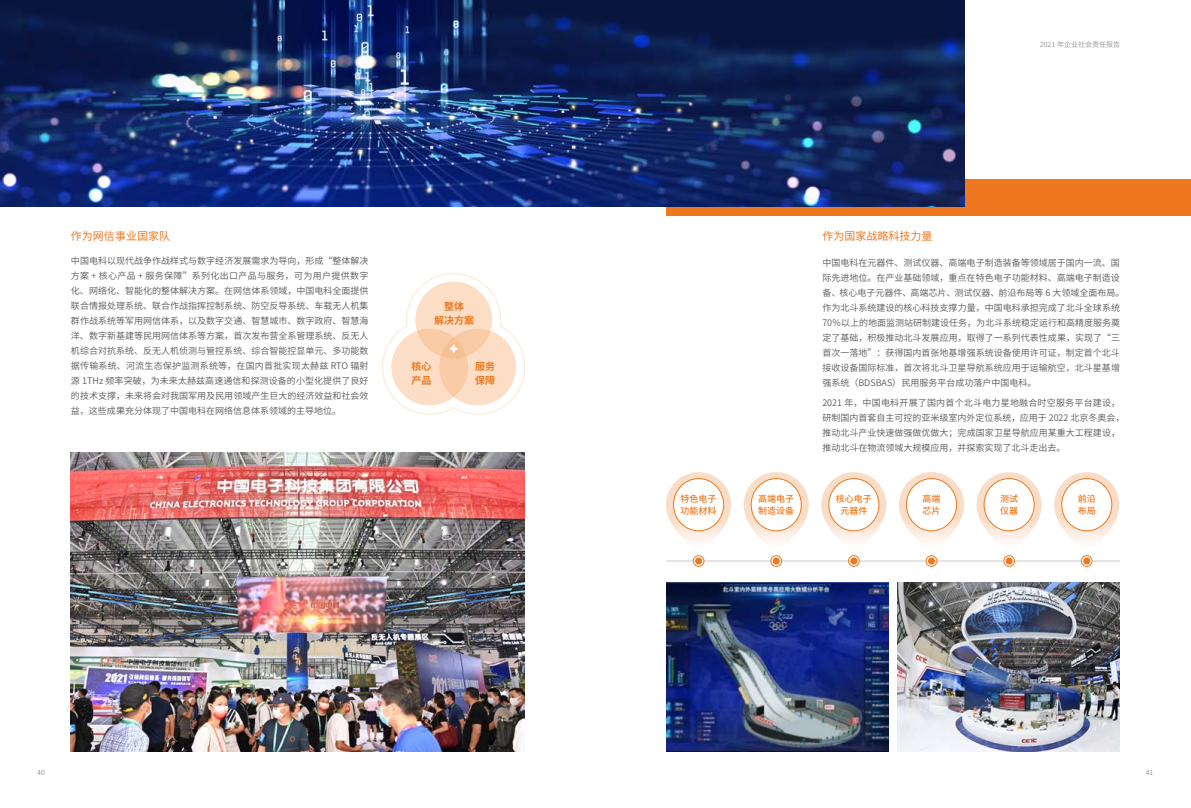
<style>
.page{position:relative;width:1191px;height:808px;background:#fff}
.page>*{position:absolute;margin:0;border:0;box-sizing:border-box;transform-origin:0 0}
.t1{font:11px "Source Han Sans CN";color:#ee781f}
.t2{font:700 10px/13.8px "Source Han Sans CN";color:#ee781f}
.t3{font:9px/15px "Source Han Sans CN";color:#595757}
.t4{font:500 9px/12px "Source Han Sans CN";color:#ee781f}
.t5{font:7px "Source Han Sans CN";color:#949494}
</style>
<div class="page">
<div style="left:666px;top:180px;width:525px;height:36px;background:#ee781f"></div>
<img style="left:71px;top:452px;width:453px;height:299px">
<img style="left:666px;top:582px;width:222px;height:169px">
<img style="left:897px;top:582px;width:223px;height:169px">
<svg style="left:382px;top:273px;width:144px;height:142px"></svg>
<img style="left:0;top:0;width:964px;height:207px">
<svg style="left:666px;top:472px;width:65px;height:80px"></svg>
<div style="left:673px;top:479px;width:50px;height:52px;background:#fff;border-radius:50%"></div>
<div style="left:673px;top:478px;width:51px;height:53px;border:1px solid #ee781f;border-radius:50%"></div>
<svg style="left:821px;top:472px;width:65px;height:80px"></svg>
<div style="left:829px;top:479px;width:50px;height:52px;background:#fff;border-radius:50%"></div>
<div style="left:828px;top:478px;width:51px;height:53px;border:1px solid #ee781f;border-radius:50%"></div>
<svg style="left:976px;top:472px;width:65px;height:80px"></svg>
<div style="left:984px;top:479px;width:50px;height:52px;background:#fff;border-radius:50%"></div>
<div style="left:983px;top:478px;width:51px;height:53px;border:1px solid #ee781f;border-radius:50%"></div>
<svg style="left:743px;top:472px;width:66px;height:80px"></svg>
<div style="left:751px;top:479px;width:50px;height:52px;background:#fff;border-radius:50%"></div>
<div style="left:751px;top:478px;width:50px;height:53px;border:1px solid #ee781f;border-radius:50%"></div>
<svg style="left:899px;top:472px;width:65px;height:80px"></svg>
<div style="left:906px;top:479px;width:50px;height:52px;background:#fff;border-radius:50%"></div>
<div style="left:906px;top:478px;width:50px;height:53px;border:1px solid #ee781f;border-radius:50%"></div>
<svg style="left:1054px;top:472px;width:65px;height:80px"></svg>
<div style="left:1061px;top:479px;width:50px;height:52px;background:#fff;border-radius:50%"></div>
<div style="left:1061px;top:478px;width:51px;height:53px;border:1px solid #ee781f;border-radius:50%"></div>
<hr style="left:666px;top:560px;width:454px;height:2px;background:#e4e4e4">
<svg style="left:693px;top:556px;width:11px;height:10px"></svg>
<div style="left:693px;top:555px;width:11px;height:12px;border:1px solid #ee781f;border-radius:50%"></div>
<div style="left:695px;top:557px;width:7px;height:7px;background:#ee781f;border-radius:50%"></div>
<svg style="left:771px;top:556px;width:10px;height:10px"></svg>
<div style="left:770px;top:555px;width:12px;height:12px;border:1px solid #ee781f;border-radius:50%"></div>
<div style="left:772px;top:557px;width:7px;height:7px;background:#ee781f;border-radius:50%"></div>
<svg style="left:848px;top:556px;width:11px;height:10px"></svg>
<div style="left:848px;top:555px;width:11px;height:12px;border:1px solid #ee781f;border-radius:50%"></div>
<div style="left:850px;top:557px;width:7px;height:7px;background:#ee781f;border-radius:50%"></div>
<svg style="left:926px;top:556px;width:11px;height:10px"></svg>
<div style="left:926px;top:555px;width:11px;height:12px;border:1px solid #ee781f;border-radius:50%"></div>
<div style="left:928px;top:557px;width:7px;height:7px;background:#ee781f;border-radius:50%"></div>
<svg style="left:1003px;top:556px;width:11px;height:10px"></svg>
<div style="left:1003px;top:555px;width:11px;height:12px;border:1px solid #ee781f;border-radius:50%"></div>
<div style="left:1005px;top:557px;width:7px;height:7px;background:#ee781f;border-radius:50%"></div>
<svg style="left:1081px;top:556px;width:11px;height:10px"></svg>
<div style="left:1081px;top:555px;width:11px;height:12px;border:1px solid #ee781f;border-radius:50%"></div>
<div style="left:1083px;top:557px;width:7px;height:7px;background:#ee781f;border-radius:50%"></div>
<p class="t1" style="left:71px;top:230px;width:101px">作为网信事业国家队</p>
<p class="t3" style="left:71px;top:253px;width:299px;text-align:justify">中国电科以现代战争作战样式与数字经济发展需求为导向，形成“整体解决方案 + 核心产品 + 服务保障”系列化出口产品与服务，可为用户提供数字化、网络化、智能化的整体解决方案。在网信体系领域，中国电科全面提供联合情报处理系统、联合作战指挥控制系统、防空反导系统、车载无人机集群作战系统等军用网信体系，以及数字交通、智慧城市、数字政府、智慧海洋、数字新基建等民用网信体系等方案，首次发布营全系管理系统、反无人机综合对抗系统、反无人机侦测与管控系统、综合智能控显单元、多功能数据传输系统、河流生态保护监测系统等，在国内首批实现太赫兹 RTO 辐射源 1THz 频率突破，为未来太赫兹高速通信和探测设备的小型化提供了良好的技术支撑，未来将会对我国军用及民用领域产生巨大的经济效益和社会效益，这些成果充分体现了中国电科在网络信息体系领域的主导地位。</p>
<p class="t2" style="left:434px;top:300px;width:41px;text-align:center">整体<br>解决方案</p>
<p class="t2" style="left:411px;top:359px;width:21px">核心产品</p>
<p class="t2" style="left:475px;top:359px;width:21px">服务保障</p>
<p class="t5" style="left:37px;top:769px;width:9px">40</p>
<p class="t1" style="left:822px;top:230px;width:111px">作为国家战略科技力量</p>
<p class="t5" style="left:1040px;top:40px;width:82px">2021 年企业社会责任报告</p>
<p class="t3" style="left:822px;top:255px;width:304px">中国电科在元器件、测试仪器、高端电子制造装备等领域居于国内一流、国际先进地位。在产业基础领域，重点在特色电子功能材料、高端电子制造设备、核心电子元器件、高端芯片、测试仪器、前沿布局等 6 大领域全面布局。作为北斗系统建设的核心科技支撑力量，中国电科承担完成了北斗全球系统70％以上的地面监测站研制建设任务，为北斗系统稳定运行和高精度服务奠定了基础，积极推动北斗发展应用，取得了一系列代表性成果，实现了“三首次一落地”：获得国内首张地基增强系统设备使用许可证，制定首个北斗接收设备国际标准，首次将北斗卫星导航系统应用于运输航空，北斗星基增强系统（BDSBAS）民用服务平台成功落户中国电科。</p>
<p class="t3" style="left:822px;top:396px;width:304px">2021 年，中国电科开展了国内首个北斗电力星地融合时空服务平台建设，研制国内首套自主可控的亚米级室内外定位系统，应用于 2022 北京冬奥会，推动北斗产业快速做强做优做大；完成国家卫星导航应用某重大工程建设，推动北斗在物流领域大规模应用，并探索实现了北斗走出去。</p>
<p class="t4" style="left:758px;top:493px;width:37px">高端电子制造设备</p>
<p class="t4" style="left:836px;top:493px;width:37px;text-align:center">核心电子元器件</p>
<p class="t4" style="left:922px;top:493px;width:19px">高端芯片</p>
<p class="t4" style="left:680px;top:493px;width:37px">特色电子功能材料</p>
<p class="t4" style="left:1000px;top:493px;width:19px">测试仪器</p>
<p class="t4" style="left:1077px;top:493px;width:19px">前沿布局</p>
<p class="t5" style="left:1145px;top:769px;width:9px">41</p>
</div>
